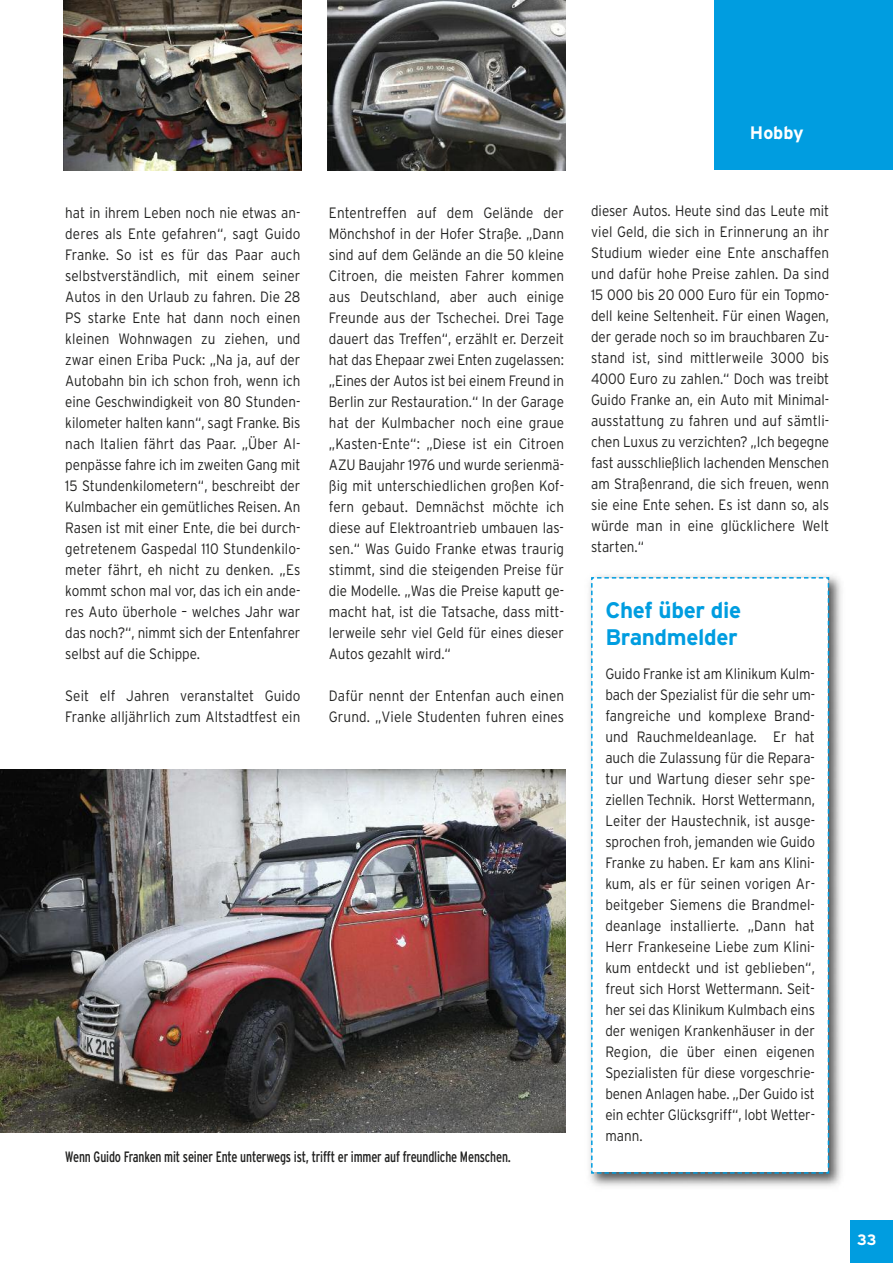
<style>
.page{position:relative;width:893px;height:1263px;background:#fff}
.page>*{position:absolute;margin:0;border:0;box-sizing:border-box;transform-origin:0 0}
.t1{font:700 22.5px/27px "Interstate";letter-spacing:-.015em;color:#009de0}
.t2{font:700 18px "Interstate";color:#fff}
.t3{font:300 15px/21px "Interstate";color:#222221;text-align:justify;scale:.9 1}
.t4{font:condensed 15px "Interstate";letter-spacing:-.01em;color:#222221;scale:.9 1}
.t5{font:700 15px "Interstate";color:#fff}
</style>
<div class="page">
<div style="left:850px;top:1220px;width:43px;height:43px;background:#009de0"></div>
<div style="left:714px;top:0;width:179px;height:170px;background:#009de0"></div>
<img style="left:589px;top:575px;width:253px;height:612px">
<svg style="left:590px;top:576px;width:240px;height:598px"></svg>
<img style="left:0;top:770px;width:566px;height:362px">
<img style="left:64px;top:0;width:238px;height:170px">
<img style="left:327px;top:0;width:239px;height:170px">
<p class="t3" style="left:65px;top:202px;width:263px">hat in ihrem Leben noch nie etwas an&shy;deres als Ente gefahren“, sagt Guido Franke. So ist es für das Paar auch selbstverständlich, mit einem seiner Autos in den Urlaub zu fahren. Die 28<br>PS starke Ente hat dann noch einen kleinen Wohnwagen zu ziehen, und zwar einen Eriba Puck: „Na ja, auf der Autobahn bin ich schon froh, wenn ich eine Geschwindigkeit von 80 Stunden&shy;kilometer halten kann“, sagt Franke. Bis nach Italien fährt das Paar. „Über Al&shy;penpässe fahre ich im zweiten Gang mit 15 Stundenkilometern“, beschreibt der Kulmbacher ein gemütliches Reisen. An Rasen ist mit einer Ente, die bei durch&shy;getretenem Gaspedal 110 Stundenkilo&shy;meter fährt, eh nicht zu denken. „Es kommt schon mal vor, das ich ein ande&shy;res Auto überhole – welches Jahr war das noch?“, nimmt sich der Entenfahrer selbst auf die Schippe.</p>
<p class="t3" style="left:65px;top:685px;width:263px">Seit elf Jahren veranstaltet Guido<br>Franke alljährlich zum Altstadtfest ein</p>
<p class="t3" style="left:329px;top:202px;width:263px">Ententreffen auf dem Gelände der Mönchshof in der Hofer Straße. „Dann sind auf dem Gelände an die 50 kleine Citroen, die meisten Fahrer kommen aus Deutschland, aber auch einige Freunde aus der Tschechei. Drei Tage dauert das Treffen“, erzählt er. Derzeit hat das Ehepaar zwei Enten zugelassen: „Eines der Autos ist bei einem Freund in Berlin zur Restauration.“ In der Garage hat der Kulmbacher noch eine graue „Kasten-Ente“: „Diese ist ein Citroen AZU Baujahr 1976 und wurde serienmä&shy;ßig mit unterschiedlichen großen Kof&shy;fern gebaut. Demnächst möchte ich diese auf Elektroantrieb umbauen las&shy;sen.“ Was Guido Franke etwas traurig stimmt, sind die steigenden Preise für die Modelle. „Was die Preise kaputt ge&shy;macht hat, ist die Tatsache, dass mitt&shy;lerweile sehr viel Geld für eines dieser Autos gezahlt wird.“</p>
<p class="t3" style="left:329px;top:685px;width:263px">Dafür nennt der Entenfan auch einen<br>Grund. „Viele Studenten fuhren eines</p>
<p class="t4" style="left:65px;top:1148px;width:497px">Wenn Guido Franken mit seiner Ente unterwegs ist, trifft er immer auf freundliche Menschen.</p>
<p class="t2" style="left:750px;top:122px;width:55px">Hobby</p>
<p class="t3" style="left:591px;top:200px;width:266px">dieser Autos. Heute sind das Leute mit viel Geld, die sich in Erinnerung an ihr Studium wieder eine Ente anschaffen und dafür hohe Preise zahlen. Da sind 15 000 bis 20 000 Euro für ein Topmo&shy;dell keine Seltenheit. Für einen Wagen, der gerade noch so im brauchbaren Zu&shy;stand ist, sind mittlerweile 3000 bis 4000 Euro zu zahlen.“ Doch was treibt Guido Franke an, ein Auto mit Minimal&shy;ausstattung zu fahren und auf sämtli&shy;chen Luxus zu verzichten? „Ich begegne fast ausschließlich lachenden Menschen am Straßenrand, die sich freuen, wenn sie eine Ente sehen. Es ist dann so, als würde man in eine glücklichere Welt starten.“</p>
<h1 class="t1" style="left:605px;top:596px;width:137px">Chef über die<br>Brandmelder</h1>
<p class="t3" style="left:605px;top:664px;width:235px">Guido Franke ist am Klinikum Kulm&shy;bach der Spezialist für die sehr um&shy;fangreiche und komplexe Brand&shy;und Rauchmeldeanlage. Er hat auch die Zulassung für die Repara&shy;tur und Wartung dieser sehr spe&shy;ziellen Technik. Horst Wettermann, Leiter der Haustechnik, ist ausge&shy;sprochen froh, jemanden wie Guido Franke zu haben. Er kam ans Klini&shy;kum, als er für seinen vorigen Ar&shy;beitgeber Siemens die Brandmel&shy;deanlage installierte. „Dann hat Herr Frankeseine Liebe zum Klini&shy;kum entdeckt und ist geblieben“, freut sich Horst Wettermann. Seit&shy;her sei das Klinikum Kulmbach eins der wenigen Krankenhäuser in der Region, die über einen eigenen Spezialisten für diese vorgeschrie&shy;benen Anlagen habe. „Der Guido ist ein echter Glücksgriff“, lobt Wetter&shy;mann.</p>
<p class="t5" style="left:857px;top:1231px;width:21px">33</p>
</div>
